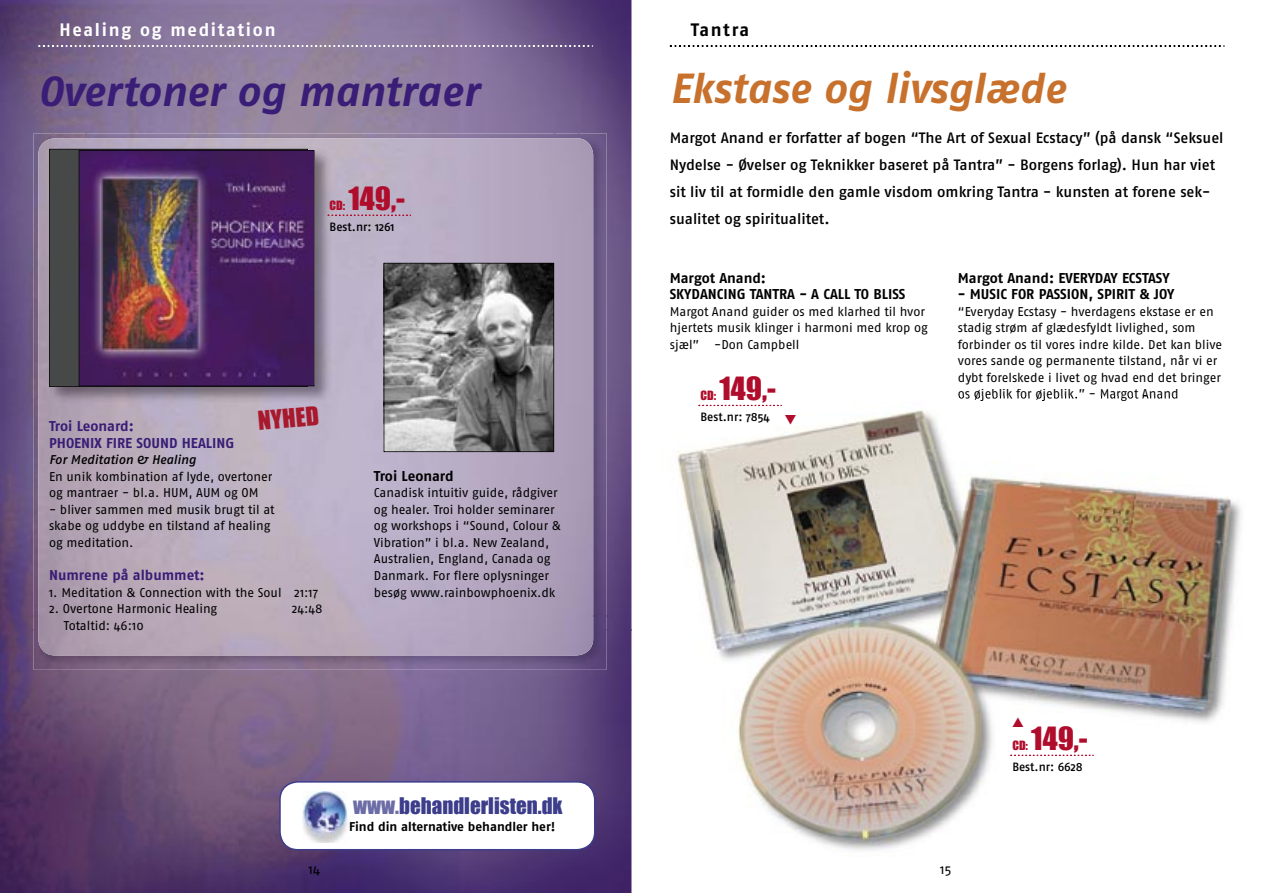
<style>
.page{position:relative;width:1263px;height:893px;background:#fff}
.page>*{position:absolute;margin:0;border:0;box-sizing:border-box;transform-origin:0 0}
.t1{font:italic 700 42px "Fago No";letter-spacing:-.005em;color:#391d76}
.t2{font:italic 700 42px "Fago No";color:#c7712d}
.t3{font:29.4px "Impact";color:#b00d2c}
.t4{font:24px "Impact";color:#a9192d}
.t5{font:21px "Impact";color:#3c3d8b}
.t6{font:700 18px "Fago No";letter-spacing:.095em;color:#fff}
.t7{font:700 18px "Fago No";letter-spacing:.085em;color:#000}
.t8{font:15px/27px "Fago No Med";letter-spacing:-.005em;color:#000}
.t9{font:700 14.25px/16.5px "Fago No";color:#000}
.t10{font:700 14.25px/16.5px "Fago No";color:#391d76}
.t11{font:13.5px "Fago No";color:#000}
.t12{font:12.75px/16.5px "Fago No";letter-spacing:-.005em;color:#000}
.t13{font:700 12.75px "Fago No";letter-spacing:-.005em;color:#000}
.t14{font:italic 12.75px "Fago No Med";letter-spacing:-.005em;color:#000}
.t15{font:12px "Fago No Med";letter-spacing:-.01em;color:#000}
.t16{font:11.7px "Impact";color:#b00d2c}
.s1{color:#6c6ca7}
</style>
<div class="page">
<img style="left:0;top:631px;width:420px;height:262px">
<img style="left:420px;top:631px;width:211px;height:262px">
<img style="left:0;top:0;width:52px;height:631px">
<img style="left:579px;top:0;width:52px;height:631px">
<img style="left:52px;top:0;width:527px;height:133px">
<img style="left:34px;top:617px;width:573px;height:53px">
<img style="left:34px;top:133px;width:51px;height:484px">
<img style="left:555px;top:133px;width:52px;height:484px">
<img style="left:85px;top:133px;width:470px;height:5px">
<img style="left:38px;top:398px;width:454px;height:257px">
<img style="left:492px;top:138px;width:101px;height:517px">
<img style="left:38px;top:138px;width:50px;height:260px">
<div style="left:291px;top:138px;width:202px;height:260px;background:#bcb2c7"></div>
<svg style="left:38px;top:45px;width:555px;height:2px"></svg>
<svg style="left:279px;top:781px;width:316px;height:69px"></svg>
<div style="left:303px;top:789px;width:50px;height:53px;background:#fff"></div>
<img style="left:303px;top:791px;width:45px;height:51px">
<img style="left:385px;top:264px;width:168px;height:187px">
<hr style="left:384px;top:263px;width:1px;height:189px;background:#000">
<hr style="left:384px;top:451px;width:170px;height:1px;background:#000">
<hr style="left:553px;top:263px;width:1px;height:189px;background:#000">
<hr style="left:384px;top:263px;width:170px;height:1px;background:#000">
<img style="left:959px;top:397px;width:218px;height:4px">
<img style="left:677px;top:410px;width:564px;height:441px">
<svg style="left:670px;top:45px;width:555px;height:2px"></svg>
<svg style="left:1010px;top:755px;width:84px;height:1px"></svg>
<svg style="left:698px;top:405px;width:84px;height:1px"></svg>
<img style="left:46px;top:146px;width:288px;height:260px">
<div style="left:49px;top:149px;width:259px;height:238px;background:#474848"></div>
<hr style="left:49px;top:149px;width:1px;height:238px;background:#000">
<hr style="left:49px;top:386px;width:259px;height:1px;background:#000">
<hr style="left:49px;top:149px;width:259px;height:1px;background:#000">
<img style="left:80px;top:151px;width:234px;height:235px">
<hr style="left:79px;top:151px;width:1px;height:235px;background:#000">
<hr style="left:314px;top:151px;width:1px;height:235px;background:#000">
<svg style="left:308px;top:386px;width:7px;height:2px"></svg>
<hr style="left:79px;top:150px;width:235px;height:1px;background:#000">
<svg style="left:308px;top:149px;width:7px;height:2px"></svg>
<svg style="left:328px;top:215px;width:83px;height:1px"></svg>
<svg style="left:785px;top:415px;width:11px;height:9px"></svg>
<svg style="left:1012px;top:717px;width:11px;height:9px"></svg>
<h3 class="t6" style="left:59px;top:19px;width:218px">Healing og meditation</h3>
<h1 class="t1" style="left:38px;top:66px;width:442px">Overtoner og mantraer</h1>
<h2 class="t3" style="left:348px;top:180px;width:58px">149,-</h2>
<p class="t15" style="left:330px;top:220px;width:66px">Best.nr: 1261</p>
<p class="t16" style="left:330px;top:198px;width:17px">CD:</p>
<h3 class="t4" style="left:257px;top:406px;width:62px;rotate:-5deg">NYHED</h3>
<p class="t10" style="left:49px;top:418px;width:187px">Troi Leonard:<br>PHOENIX FIRE SOUND HEALING</p>
<p class="t14" style="left:49px;top:453px;width:148px">For Meditation &amp; Healing</p>
<p class="t12" style="left:49px;top:468px;width:225px">En unik kombination af lyde, overtoner og mantraer - bl.a. HUM, AUM og OM</p>
<p class="t12" style="left:49px;top:501px;width:227px">- bliver sammen med musik brugt til at skabe og uddybe en tilstand af healing og meditation.</p>
<p class="t10" style="left:49px;top:567px;width:157px">Numrene på albummet:</p>
<p class="t12" style="left:49px;top:584px;width:270px">1. Meditation &amp; Connection with the Soul 21:17</p>
<p class="t12" style="left:49px;top:600px;width:170px">2. Overtone Harmonic Healing</p>
<p class="t12" style="left:292px;top:600px;width:32px">24:48</p>
<p class="t12" style="left:64px;top:617px;width:82px">Totaltid: 46:10</p>
<p class="t9" style="left:374px;top:468px;width:81px">Troi Leonard</p>
<p class="t12" style="left:374px;top:485px;width:189px">Canadisk intuitiv guide, rådgiver og healer. Troi holder seminarer og workshops i “Sound, Colour &amp;<br>Vibration” i bl.a. New Zealand,<br>Australien, England, Canada og<br>Danmark. For flere oplysninger besøg www.rainbowphoenix.dk</p>
<h3 class="t5" style="left:353px;top:793px;width:211px"><span class="s1">www.</span>behandlerlisten.dk</h3>
<p class="t13" style="left:349px;top:819px;width:208px">Find din alternative behandler her!</p>
<h3 class="t7" style="left:691px;top:19px;width:60px">Tantra</h3>
<h1 class="t2" style="left:670px;top:64px;width:397px">Ekstase og livsglæde</h1>
<p class="t8" style="left:670px;top:124px;width:555px">Margot Anand er forfatter af bogen “The Art of Sexual Ecstacy” (på dansk “Seksuel Nydelse - Øvelser og Teknikker baseret på Tantra” - Borgens forlag). Hun har viet sit liv til at formidle den gamle visdom omkring Tantra - kunsten at forene sek&shy;sualitet og spiritualitet.</p>
<p class="t9" style="left:670px;top:270px;width:237px">Margot Anand:<br>SKYDANCING TANTRA - A CALL TO BLISS</p>
<p class="t12" style="left:670px;top:303px;width:260px">Margot Anand guider os med klarhed til hvor hjertets musik klinger i harmoni med krop og sjæl” -Don Campbell</p>
<h2 class="t3" style="left:719px;top:371px;width:58px">149,-</h2>
<p class="t15" style="left:700px;top:410px;width:71px">Best.nr: 7854</p>
<p class="t16" style="left:700px;top:388px;width:17px">CD:</p>
<p class="t9" style="left:958px;top:270px;width:213px">Margot Anand: EVERYDAY ECSTASY</p>
<p class="t9" style="left:958px;top:286px;width:218px">- MUSIC FOR PASSION, SPIRIT &amp; JOY</p>
<p class="t12" style="left:958px;top:303px;width:266px">“Everyday Ecstasy - hverdagens ekstase er en stadig strøm af glædesfyldt livlighed, som forbinder os til vores indre kilde. Det kan blive vores sande og permanente tilstand, når vi er dybt forelskede i livet og hvad end det bringer os øjeblik for øjeblik.” - Margot Anand</p>
<h2 class="t3" style="left:1031px;top:720px;width:58px">149,-</h2>
<p class="t15" style="left:1012px;top:760px;width:72px">Best.nr: 6628</p>
<p class="t16" style="left:1012px;top:738px;width:17px">CD:</p>
<p class="t11" style="left:309px;top:862px;width:13px">14</p>
<p class="t11" style="left:940px;top:862px;width:13px">15</p>
</div>
